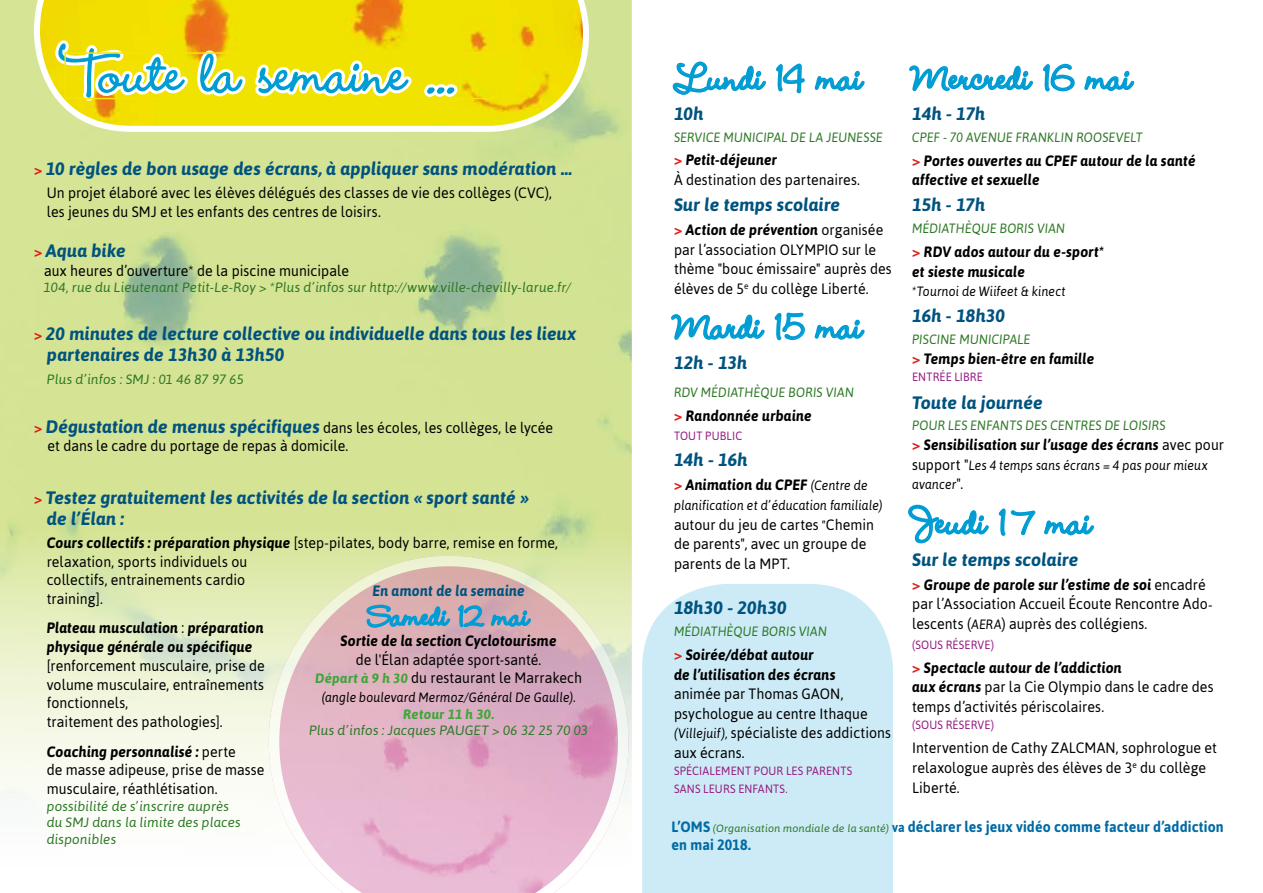
<style>
.page{position:relative;width:1263px;height:893px;background:#fff}
.page>*{position:absolute;margin:0;border:0;box-sizing:border-box;transform-origin:0 0}
.t1{font:700 72px "Wendy LP Std";letter-spacing:.005em;color:#009cd4}
.t2{font:700 45px "Wendy LP Std";letter-spacing:.005em;color:#009cd4}
.t3{font:700 36px "Wendy LP Std";letter-spacing:.005em;color:#009cd4}
.t4{font:italic 700 18px/21px "Asap";letter-spacing:.005em;color:#00537f}
.t5{font:15px/19.6px "Asap";letter-spacing:.005em;color:#000;scale:.94 1}
.t6{font:italic 700 15px/19.6px "Asap";letter-spacing:.015em;color:#000;scale:.94 1}
.t7{font:700 15px/18.8px "Asap";letter-spacing:.01em;color:#006ba5;scale:.94 1}
.t8{font:italic 700 15px "Asap";letter-spacing:.015em;color:#00537f;scale:.94 1}
.t9{font:italic 13.5px/16.5px "Asap";letter-spacing:.01em;color:#2e7926}
.t10{font:italic 13.5px "Asap";letter-spacing:.01em;color:#2e7926;scale:.92 1}
.t11{font:italic 13.5px/19.6px "Asap";letter-spacing:.01em;color:#000;scale:.91 1}
.t12{font:italic 700 13.5px "Asap";letter-spacing:.01em;color:#3fa535}
.t13{font:12px/17.4px "Asap";letter-spacing:.015em;color:#951b81;scale:.92 1}
.s1{font-style:normal;font-size:15px;color:#e21d17}
.s2{font-weight:700;color:#e21d17}
.s3{font-weight:700;font-style:italic;font-size:18px;color:#00537f}
.s4{font-weight:700;font-style:italic}
.s5{font-weight:400;font-style:normal}
.s6{font-weight:700;font-style:italic;font-size:13.5px;color:#3fa535}
.s7{font-style:normal;color:#e21d17}
.s8{font-weight:400;font-size:13.5px}
.s9{font-style:italic;font-size:13.5px}
.s10{font-style:normal;font-size:15px}
.s11{font-weight:400;font-style:italic;font-size:10.5px;color:#2e7926}
.s12{font-size:13.5px}
</style>
<div class="page">
<svg style="left:34px;top:0;width:555px;height:132px;background:#eddb25"></svg>
<div style="left:642px;top:584px;width:251px;height:309px;background:#cdebf6"></div>
<svg style="left:672px;top:61px;width:94px;height:34px"></svg>
<svg style="left:776px;top:63px;width:29px;height:31px"></svg>
<svg style="left:814px;top:70px;width:51px;height:21px"></svg>
<svg style="left:671px;top:314px;width:94px;height:26px"></svg>
<svg style="left:774px;top:312px;width:31px;height:29px"></svg>
<svg style="left:814px;top:319px;width:51px;height:21px"></svg>
<svg style="left:909px;top:65px;width:124px;height:26px"></svg>
<svg style="left:1043px;top:63px;width:32px;height:29px"></svg>
<svg style="left:1084px;top:70px;width:51px;height:21px"></svg>
<svg style="left:908px;top:504px;width:81px;height:40px"></svg>
<svg style="left:998px;top:508px;width:38px;height:28px"></svg>
<svg style="left:1044px;top:515px;width:50px;height:21px"></svg>
<svg style="left:269px;top:556px;width:359px;height:337px;background:#e3c1c9"></svg>
<svg style="left:366px;top:604px;width:85px;height:24px;background:#8fa7bd"></svg>
<svg style="left:457px;top:604px;width:75px;height:24px;background:#99a4ba"></svg>
<svg style="left:52px;top:37px;width:363px;height:67px"></svg>
<svg style="left:421px;top:81px;width:39px;height:19px"></svg>
<div style="left:64px;top:52px;width:433px;height:47px;border:2px solid #f3e500"></div>
<h1 class="t1" style="left:66px;top:30px;width:392px">Toute la semaine ...</h1>
<p class="t4" style="left:34px;top:158px;width:539px"><span class="s1">&gt;</span> 10 règles de bon usage des écrans, à appliquer sans modération …</p>
<p class="t5" style="left:47px;top:184px;width:539px;line-height:18.8px">Un projet élaboré avec les élèves délégués des classes de vie des collèges (CVC), les jeunes du SMJ et les enfants des centres de loisirs.</p>
<p class="t4" style="left:34px;top:240px;width:93px"><span class="s1">&gt;</span> Aqua bike</p>
<p class="t5" style="left:44px;top:260px;width:326px">aux heures d’ouverture* de la piscine municipale</p>
<p class="t9" style="left:44px;top:279px;width:529px">104, rue du Lieutenant Petit-Le-Roy &gt; *Plus d’infos sur http://www.ville-chevilly-larue.fr/</p>
<p class="t4" style="left:47px;top:323px;width:531px;text-indent:-13px"><span class="s1">&gt;</span> 20 minutes de lecture collective ou individuelle dans tous les lieux partenaires de 13h30 à 13h50</p>
<p class="t9" style="left:47px;top:371px;width:198px">Plus d’infos : SMJ : 01 46 87 97 65</p>
<p class="t5" style="left:48px;top:418px;width:539px;line-height:18.8px;text-indent:-14px"><span class="s2">&gt;</span> <span class="s3">Dégustation de menus spécifiques</span> dans les écoles, les collèges, le lycée et dans le cadre du portage de repas à domicile.</p>
<p class="t4" style="left:47px;top:487px;width:483px;text-indent:-13px"><span class="s1">&gt;</span> Testez gratuitement les activités de la section « sport santé » de l’Élan :</p>
<p class="t5" style="left:47px;top:533px;width:545px;line-height:18.8px"><span class="s4">Cours collectifs : préparation physique</span> [step-pilates, body barre, remise en forme, relaxation, sports individuels ou<br>collectifs, entrainements cardio<br>training].</p>
<p class="t6" style="left:47px;top:619px;width:232px;line-height:18.8px">Plateau musculation <span class="s5">:</span> préparation physique générale ou spécifique</p>
<p class="t5" style="left:47px;top:656px;width:233px;line-height:18.8px">[renforcement musculaire, prise de volume musculaire, entraînements fonctionnels,<br>traitement des pathologies].</p>
<p class="t5" style="left:47px;top:742px;width:233px;line-height:18.8px"><span class="s4">Coaching personnalisé :</span> perte<br>de masse adipeuse, prise de masse musculaire, réathlétisation.</p>
<p class="t9" style="left:47px;top:797px;width:196px">possibilité de s’inscrire auprès du SMJ dans la limite des places disponibles</p>
<p class="t8" style="left:372px;top:581px;width:164px">En amont de la semaine</p>
<h3 class="t3" style="left:368px;top:594px;width:162px">Samedi 12 mai</h3>
<p class="t6" style="left:341px;top:630px;width:231px">Sortie de la section Cyclotourisme</p>
<p class="t5" style="left:315px;top:650px;width:285px;line-height:18.8px;text-align:center">de l'Élan adaptée sport-santé.<br><span class="s6">Départ à 9 h 30</span> du restaurant le Marrakech</p>
<p class="t11" style="left:322px;top:687px;width:280px">(angle boulevard Mermoz/Général De Gaulle).</p>
<p class="t12" style="left:403px;top:706px;width:92px">Retour 11 h 30.</p>
<p class="t9" style="left:309px;top:722px;width:281px">Plus d’infos : Jacques PAUGET &gt; 06 32 25 70 03</p>
<h2 class="t2" style="left:674px;top:51px;width:190px">Lundi 14 mai</h2>
<p class="t4" style="left:674px;top:103px;width:31px">10h</p>
<p class="t10" style="left:674px;top:129px;width:229px">SERVICE MUNICIPAL DE LA JEUNESSE</p>
<p class="t5" style="left:674px;top:150px;width:199px"><span class="s2">&gt;</span> <span class="s4">Petit-déjeuner<br></span>À destination des partenaires.</p>
<p class="t4" style="left:674px;top:194px;width:168px">Sur le temps scolaire</p>
<p class="t5" style="left:674px;top:220px;width:233px"><span class="s2">&gt;</span> <span class="s4">Action de prévention</span> organisée par l’association OLYMPIO sur le thème "bouc émissaire" auprès des élèves de 5<sup>e</sup> du collège Liberté.</p>
<h2 class="t2" style="left:674px;top:299px;width:190px">Mardi 15 mai</h2>
<p class="t4" style="left:674px;top:352px;width:75px">12h - 13h</p>
<p class="t10" style="left:674px;top:384px;width:197px">RDV MÉDIATHÈQUE BORIS VIAN</p>
<p class="t6" style="left:674px;top:405px;width:148px"><span class="s7">&gt;</span> Randonnée urbaine</p>
<p class="t13" style="left:674px;top:427px;width:76px">TOUT PUBLIC</p>
<p class="t4" style="left:674px;top:449px;width:75px">14h - 16h</p>
<p class="t6" style="left:674px;top:475px;width:208px"><span class="s7">&gt;</span> Animation du CPEF <span class="s8">(Centre de</span></p>
<p class="t11" style="left:674px;top:495px;width:230px">planification et d’éducation familiale)</p>
<p class="t5" style="left:674px;top:514px;width:214px">autour du jeu de cartes <span class="s9">"</span>Chemin de parents", avec un groupe de parents de la MPT.</p>
<p class="t4" style="left:674px;top:597px;width:114px">18h30 - 20h30</p>
<p class="t10" style="left:674px;top:623px;width:168px">MÉDIATHÈQUE BORIS VIAN</p>
<p class="t6" style="left:674px;top:645px;width:173px"><span class="s7">&gt;</span> Soirée/débat autour<br>de l’utilisation des écrans</p>
<p class="t5" style="left:674px;top:684px;width:232px">animée par Thomas GAON, psychologue au centre Ithaque <span class="s9">(Villejuif),</span> spécialiste des addictions aux écrans.</p>
<p class="t13" style="left:674px;top:762px;width:195px">SPÉCIALEMENT POUR LES PARENTS<br>SANS LEURS ENFANTS.</p>
<h2 class="t2" style="left:912px;top:51px;width:221px">Mercredi 16 mai</h2>
<p class="t4" style="left:912px;top:103px;width:75px">14h - 17h</p>
<p class="t10" style="left:912px;top:129px;width:252px">CPEF - 70 AVENUE FRANKLIN ROOSEVELT</p>
<p class="t6" style="left:912px;top:150px;width:303px"><span class="s7">&gt;</span> Portes ouvertes au CPEF autour de la santé affective et sexuelle</p>
<p class="t4" style="left:912px;top:194px;width:75px">15h - 17h</p>
<p class="t10" style="left:912px;top:220px;width:168px">MÉDIATHÈQUE BORIS VIAN</p>
<p class="t6" style="left:912px;top:242px;width:206px"><span class="s7">&gt;</span> RDV ados autour du e-sport* et sieste musicale</p>
<p class="t11" style="left:912px;top:282px;width:170px">*Tournoi de Wiifeet &amp; kinect</p>
<p class="t4" style="left:912px;top:305px;width:95px">16h - 18h30</p>
<p class="t10" style="left:912px;top:331px;width:130px">PISCINE MUNICIPALE</p>
<p class="t6" style="left:912px;top:348px;width:195px"><span class="s7">&gt;</span> Temps bien-être en famille</p>
<p class="t13" style="left:912px;top:368px;width:78px">ENTRÉE LIBRE</p>
<p class="t4" style="left:912px;top:392px;width:132px">Toute la journée</p>
<p class="t10" style="left:912px;top:418px;width:277px">POUR LES ENFANTS DES CENTRES DE LOISIRS</p>
<p class="t6" style="left:912px;top:435px;width:333px"><span class="s7">&gt;</span> Sensibilisation sur l’usage des écrans <span class="s5">avec pour</span></p>
<p class="t11" style="left:912px;top:455px;width:326px"><span class="s10">support "</span>Les 4 temps sans écrans = 4 pas pour mieux avancer<span class="s10">".</span></p>
<h2 class="t2" style="left:912px;top:495px;width:181px">Jeudi 17 mai</h2>
<p class="t4" style="left:912px;top:549px;width:168px">Sur le temps scolaire</p>
<p class="t5" style="left:912px;top:575px;width:321px"><span class="s2">&gt;</span> <span class="s4">Groupe de parole sur l’estime de soi</span> encadré par l’Association Accueil Écoute Rencontre Ado&shy;lescents (<span class="s9">AERA</span>) auprès des collégiens.</p>
<p class="t13" style="left:912px;top:636px;width:91px">(SOUS RÉSERVE)</p>
<p class="t5" style="left:912px;top:657px;width:322px"><span class="s2">&gt;</span> <span class="s4">Spectacle autour de l’addiction<br>aux écrans</span> par la Cie Olympio dans le cadre des temps d’activités périscolaires.</p>
<p class="t13" style="left:912px;top:716px;width:91px">(SOUS RÉSERVE)</p>
<p class="t5" style="left:912px;top:738px;width:326px">Intervention de Cathy ZALCMAN, sophrologue et relaxologue auprès des élèves de 3<sup>e</sup> du collège<br>Liberté.</p>
<p class="t7" style="left:671px;top:817px;width:589px">L’OMS <span class="s11">(Organisation mondiale de la santé)</span> <span class="s12">va</span> déclarer les jeux vidéo comme facteur d’addiction en mai 2018.</p>
</div>
